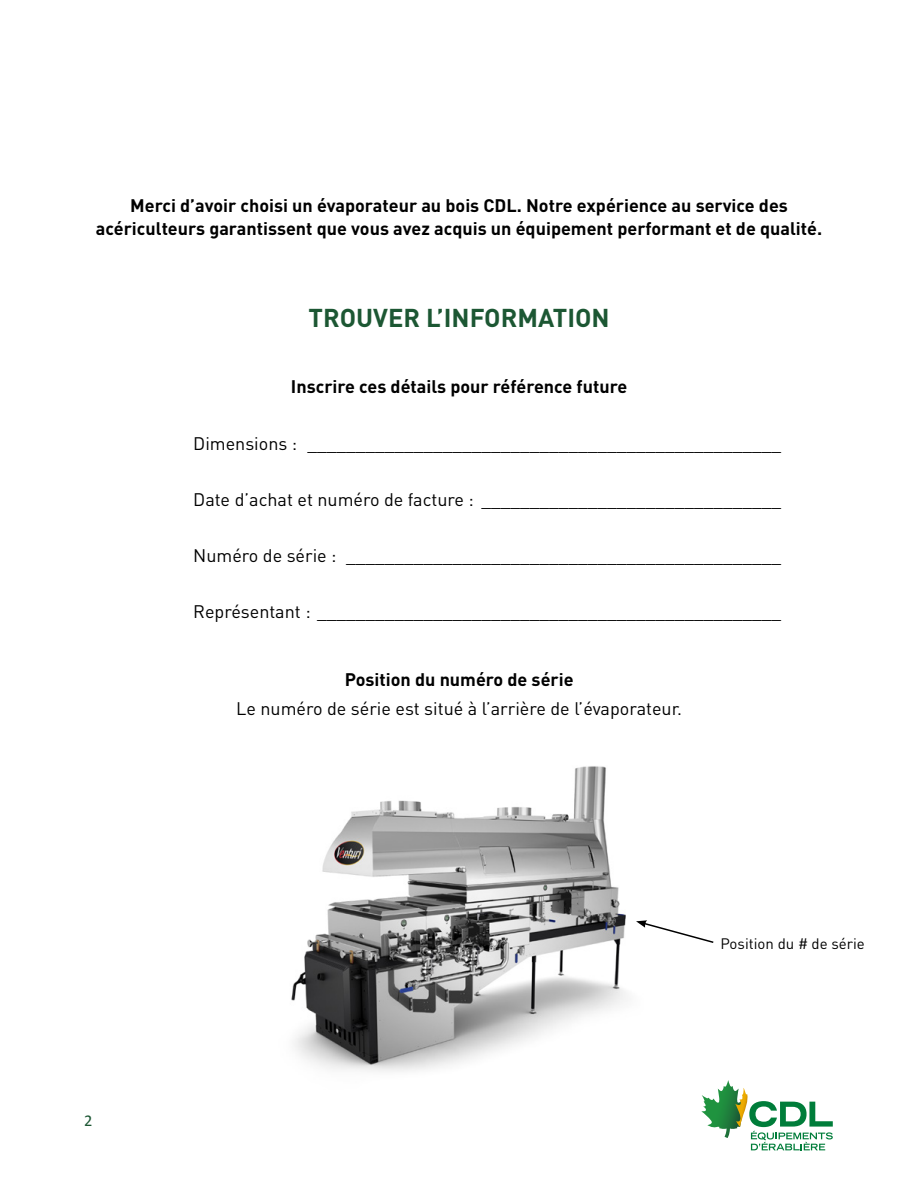
<style>
.page{position:relative;width:918px;height:1188px;background:#fff}
.page>*{position:absolute;margin:0;border:0;box-sizing:border-box;transform-origin:0 0}
.t1{font:700 25.5px "DIN";color:#1c5733}
.t2{font:18px "DIN";color:#000}
.t3{font:700 18px/22.5px "DIN";color:#000;text-align:center}
.t4{font:16.5px "Calibri";color:#1c5733}
.t5{font:15px "DIN";color:#000}
</style>
<div class="page">
<svg style="left:701px;top:1080px;width:132px;height:70px"></svg>
<img style="left:291px;top:766px;width:335px;height:306px">
<svg style="left:636px;top:920px;width:78px;height:23px"></svg>
<p class="t3" style="left:96px;top:194px;width:728px">Merci d’avoir choisi un évaporateur au bois CDL. Notre expérience au service des acériculteurs garantissent que vous avez acquis un équipement performant et de qualité.</p>
<h1 class="t1" style="left:309px;top:301px;width:303px">TROUVER L’INFORMATION</h1>
<p class="t3" style="left:291px;top:375px;width:338px">Inscrire ces détails pour référence future</p>
<p class="t2" style="left:193px;top:432px;width:589px">Dimensions : _________________________________________________</p>
<p class="t2" style="left:193px;top:488px;width:589px">Date d’achat et numéro de facture : _______________________________</p>
<p class="t2" style="left:193px;top:544px;width:589px">Numéro de série : _____________________________________________</p>
<p class="t2" style="left:193px;top:601px;width:589px">Représentant : ________________________________________________</p>
<p class="t4" style="left:84px;top:1110px;width:10px">2</p>
<p class="t3" style="left:345px;top:667px;width:230px">Position du numéro de série</p>
<p class="t2" style="left:236px;top:697px;width:447px">Le numéro de série est situé à l’arrière de l’évaporateur.</p>
<p class="t5" style="left:720px;top:934px;width:146px">Position du # de série</p>
</div>
